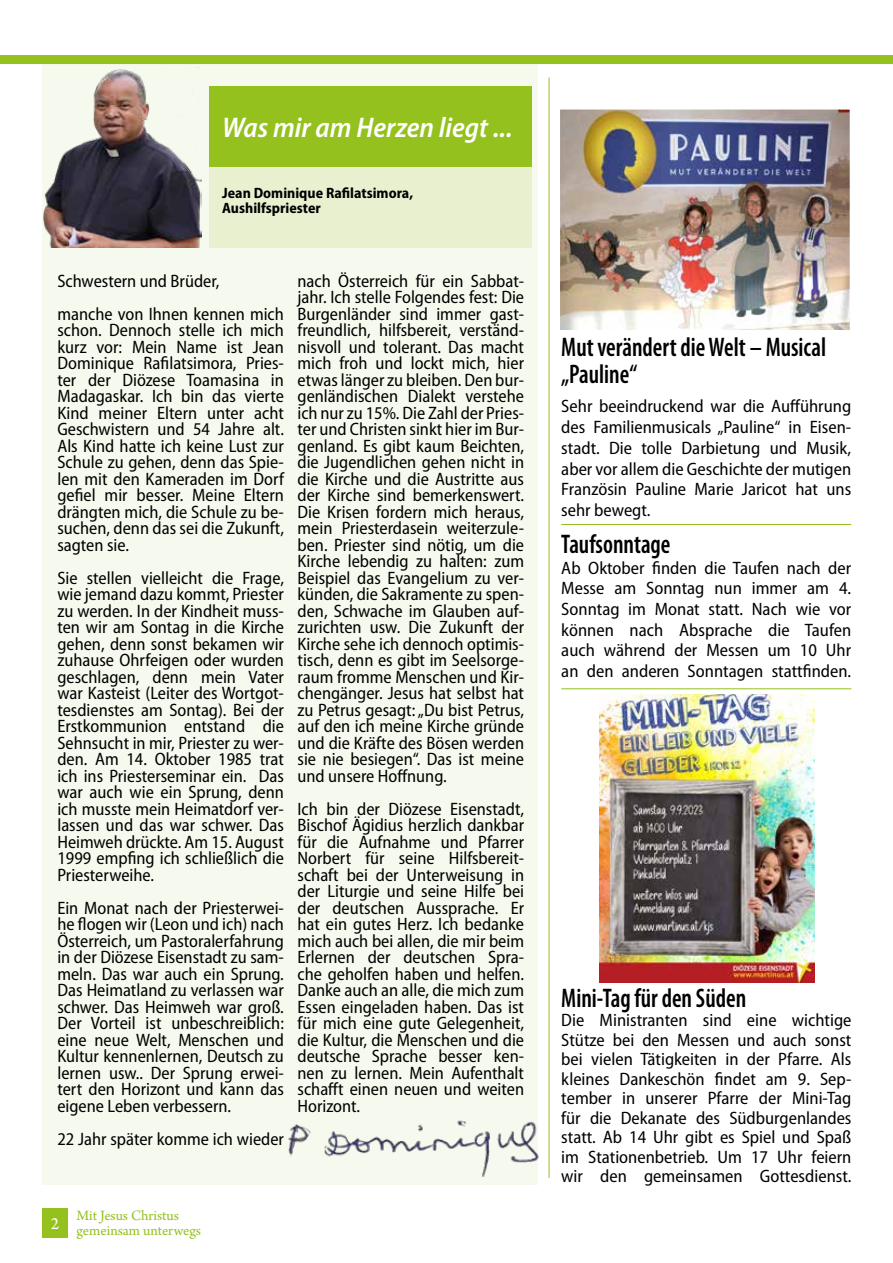
<style>
.page{position:relative;width:893px;height:1263px;background:#fff}
.page>*{position:absolute;margin:0;border:0;box-sizing:border-box;transform-origin:0 0}
.t1{font:italic 600 semi-condensed 28.5px "Myriad Pro";color:#fff}
.t2{font:600 condensed 27px/27px "Myriad Pro";color:#000;scale:.9 1}
.t3{font:semi-condensed 18px/16.5px "Myriad Pro";color:#000;text-align:justify}
.t4{font:18px "Arno Pro";color:#fff}
.t5{font:700 semi-condensed 15px/15px "Myriad Pro";color:#000}
.t6{font:15px/15px "Arno Pro";letter-spacing:-.005em;color:#95c11f}
</style>
<div class="page">
<div style="left:43px;top:64px;width:495px;height:1120px;background:#f6f9ed"></div>
<div style="left:0;top:55px;width:893px;height:9px;background:#95c11f"></div>
<div style="left:43px;top:1208px;width:25px;height:29px;background:#95c11f"></div>
<div style="left:209px;top:86px;width:322px;height:81px;background:#95c11f"></div>
<div style="left:209px;top:167px;width:322px;height:81px;background:#e8f0d0"></div>
<img style="left:561px;top:111px;width:288px;height:219px">
<div style="left:557px;top:107px;width:296px;height:229px;border:3px solid #fff"></div>
<img style="left:43px;top:69px;width:159px;height:179px">
<hr style="left:561px;top:524px;width:290px;height:1px;background:#95c11f">
<img style="left:599px;top:694px;width:215px;height:288px">
<hr style="left:561px;top:688px;width:290px;height:1px;background:#95c11f">
<img style="left:288px;top:1120px;width:251px;height:57px">
<hr style="left:549px;top:78px;width:1px;height:1100px;background:#95c11f">
<h1 class="t1" style="left:222px;top:110px;width:292px">Was mir am Herzen liegt ...</h1>
<p class="t5" style="left:222px;top:185px;width:192px">Jean Dominique Rafilatsimora,<br>Aushilfspriester</p>
<p class="t3" style="left:57px;top:265px;width:228px;line-height:33px">Schwestern und Brüder,<br>manche von Ihnen kennen mich</p>
<p class="t3" style="left:57px;top:322px;width:228px">schon. Dennoch stelle ich mich kurz vor: Mein Name ist Jean Dominique Rafilatsimora, Pries&shy;ter der Diözese Toamasina in Madagaskar. Ich bin das vierte Kind meiner Eltern unter acht Geschwistern und 54 Jahre alt.<br>Als Kind hatte ich keine Lust zur Schule zu gehen, denn das Spie&shy;len mit den Kameraden im Dorf gefiel mir besser. Meine Eltern drängten mich, die Schule zu be&shy;suchen, denn das sei die Zukunft, sagten sie.</p>
<p class="t3" style="left:57px;top:570px;width:228px">Sie stellen vielleicht die Frage, wie jemand dazu kommt, Priester zu werden. In der Kindheit muss&shy;ten wir am Sontag in die Kirche gehen, denn sonst bekamen wir zuhause Ohrfeigen oder wurden geschlagen, denn mein Vater war Kasteist (Leiter des Wortgot&shy;tesdienstes am Sontag). Bei der Erstkommunion entstand die Sehnsucht in mir, Priester zu wer&shy;den. Am 14. Oktober 1985 trat ich ins Priesterseminar ein. Das war auch wie ein Sprung, denn ich musste mein Heimatdorf ver&shy;lassen und das war schwer. Das Heimweh drückte. Am 15. August 1999 empfing ich schließlich die Priesterweihe.</p>
<p class="t3" style="left:57px;top:900px;width:228px">Ein Monat nach der Priesterwei&shy;he flogen wir (Leon und ich) nach Österreich, um Pastoralerfahrung in der Diözese Eisenstadt zu sam&shy;meln. Das war auch ein Sprung.<br>Das Heimatland zu verlassen war schwer. Das Heimweh war groß.<br>Der Vorteil ist unbeschreiblich: eine neue Welt, Menschen und Kultur kennenlernen, Deutsch zu lernen usw.. Der Sprung erwei&shy;tert den Horizont und kann das eigene Leben verbessern.</p>
<p class="t3" style="left:57px;top:1131px;width:228px">22 Jahr später komme ich wieder</p>
<p class="t3" style="left:298px;top:273px;width:228px">nach Österreich für ein Sabbat&shy;jahr. Ich stelle Folgendes fest: Die Burgenländer sind immer gast&shy;freundlich, hilfsbereit, verständ&shy;nisvoll und tolerant. Das macht mich froh und lockt mich, hier etwas länger zu bleiben. Den bur&shy;genländischen Dialekt verstehe ich nur zu 15%. Die Zahl der Pries&shy;ter und Christen sinkt hier im Bur&shy;genland. Es gibt kaum Beichten, die Jugendlichen gehen nicht in die Kirche und die Austritte aus der Kirche sind bemerkenswert.<br>Die Krisen fordern mich heraus, mein Priesterdasein weiterzule&shy;ben. Priester sind nötig, um die Kirche lebendig zu halten: zum Beispiel das Evangelium zu ver&shy;künden, die Sakramente zu spen&shy;den, Schwache im Glauben auf&shy;zurichten usw. Die Zukunft der Kirche sehe ich dennoch optimis&shy;tisch, denn es gibt im Seelsorge&shy;raum fromme Menschen und Kir&shy;chengänger. Jesus hat selbst hat zu Petrus gesagt: „Du bist Petrus, auf den ich meine Kirche gründe und die Kräfte des Bösen werden sie nie besiegen“. Das ist meine und unsere Hoffnung.</p>
<p class="t3" style="left:298px;top:801px;width:228px">Ich bin der Diözese Eisenstadt, Bischof Ägidius herzlich dankbar für die Aufnahme und Pfarrer Norbert für seine Hilfsbereit&shy;schaft bei der Unterweisung in der Liturgie und seine Hilfe bei der deutschen Aussprache. Er hat ein gutes Herz. Ich bedanke mich auch bei allen, die mir beim Erlernen der deutschen Spra&shy;che geholfen haben und helfen.<br>Danke auch an alle, die mich zum Essen eingeladen haben. Das ist für mich eine gute Gelegenheit, die Kultur, die Menschen und die deutsche Sprache besser ken&shy;nen zu lernen. Mein Aufenthalt schafft einen neuen und weiten Horizont.</p>
<p class="t4" style="left:51px;top:1213px;width:10px">2</p>
<p class="t6" style="left:77px;top:1209px;width:126px">Mit Jesus Christus gemeinsam unterwegs</p>
<h2 class="t2" style="left:561px;top:333px;width:296px">Mut verändert die Welt – Musical „Pauline“</h2>
<p class="t3" style="left:561px;top:396px;width:291px;line-height:20.7px">Sehr beeindruckend war die Aufführung des Familienmusicals „Pauline“ in Eisen&shy;stadt. Die tolle Darbietung und Musik, aber vor allem die Geschichte der mutigen Französin Pauline Marie Jaricot hat uns sehr bewegt.</p>
<h2 class="t2" style="left:561px;top:530px;width:123px">Taufsonntage</h2>
<p class="t3" style="left:561px;top:558px;width:291px;line-height:20.7px">Ab Oktober finden die Taufen nach der Messe am Sonntag nun immer am 4.<br>Sonntag im Monat statt. Nach wie vor können nach Absprache die Taufen auch während der Messen um 10 Uhr an den anderen Sonntagen stattfinden.</p>
<h2 class="t2" style="left:561px;top:984px;width:207px">Mini-Tag für den Süden</h2>
<p class="t3" style="left:561px;top:1011px;width:292px;line-height:19.5px">Die Ministranten sind eine wichtige Stütze bei den Messen und auch sonst bei vielen Tätigkeiten in der Pfarre. Als kleines Dankeschön findet am 9. Sep&shy;tember in unserer Pfarre der Mini-Tag für die Dekanate des Südburgenlandes statt. Ab 14 Uhr gibt es Spiel und Spaß im Stationenbetrieb. Um 17 Uhr feiern wir den gemeinsamen Gottesdienst.</p>
</div>
